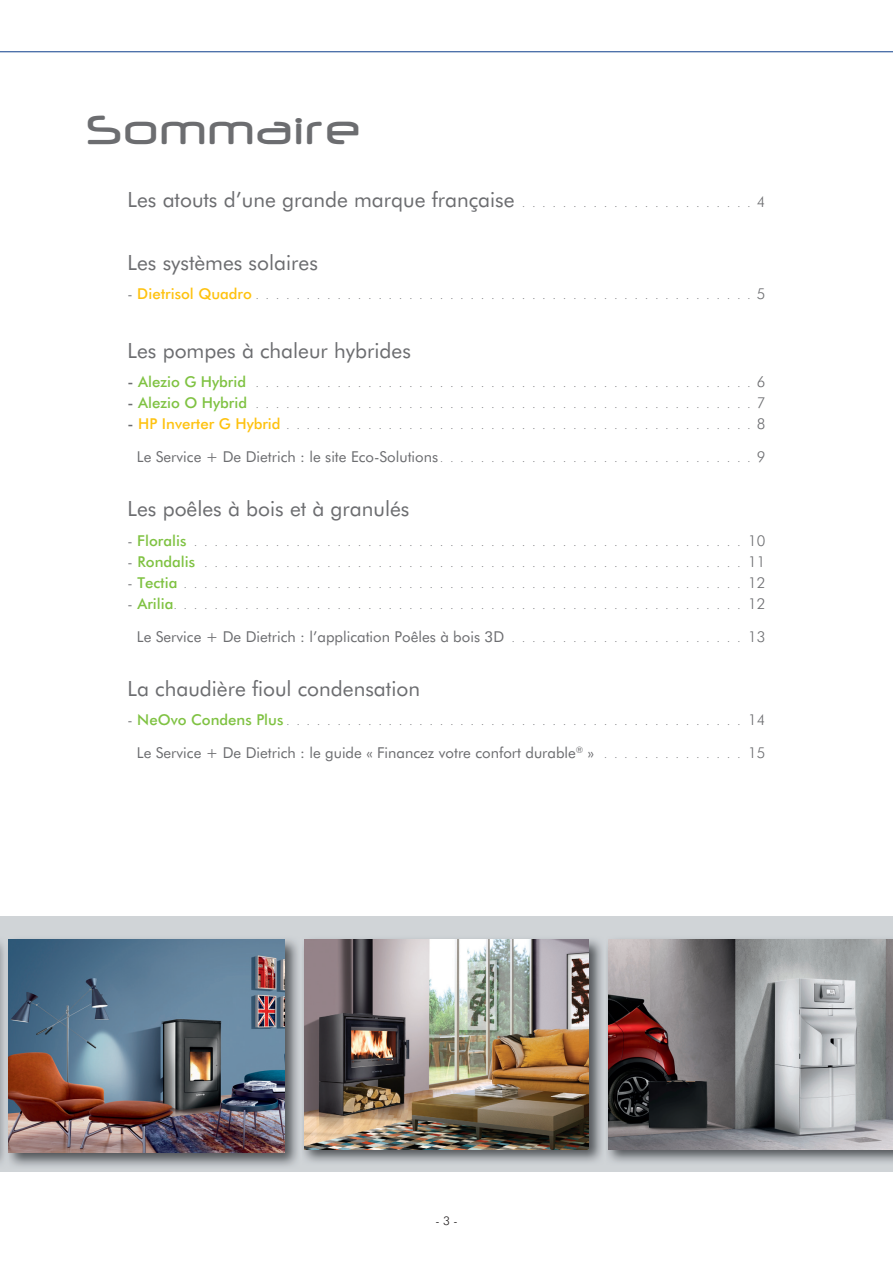
<style>
.page{position:relative;width:893px;height:1263px;background:#fff}
.page>*{position:absolute;margin:0;border:0;box-sizing:border-box;transform-origin:0 0}
.t1{font:500 48px "Neuropol";letter-spacing:.05em;color:#6c6d70}
.t2{font:21px "Futura BT";color:#6c6d70}
.t3{font:15px "Futura BT";color:#6c6d70}
.t4{font:300 12px "Futura BT";color:#231f20}
.t5{font:300 10.5px/21px "Futura BT";color:#6c6d70}
.s1{font-weight:300;font-size:10.5px}
.s2{font-weight:300;font-size:15px}
.s3{font-size:15px}
.s4{font-weight:500;font-size:15px;color:#fec210}
.s5{font-weight:500;font-size:15px}
.s6{font-weight:500;font-size:15px;color:#7fc242}
.s7{font-weight:300}
</style>
<div class="page">
<div style="left:0;top:916px;width:893px;height:255px;background:#d0d4d7"></div>
<img style="left:8px;top:939px;width:290px;height:227px">
<img style="left:9px;top:940px;width:276px;height:212px">
<img style="left:303px;top:939px;width:590px;height:223px">
<img style="left:304px;top:940px;width:285px;height:209px">
<img style="left:604px;top:939px;width:1px;height:223px">
<img style="left:608px;top:940px;width:285px;height:209px">
<hr style="left:0;top:51px;width:893px;height:1px;background:#0d3e8c">
<h1 class="t1" style="left:85px;top:106px;width:275px">sommaire</h1>
<h2 class="t2" style="left:128px;top:187px;width:639px">Les atouts d’une grande marque française <span class="s1">. . . . . . . . . . . . . . . . . . . . . . .</span> <span class="s2">4</span></h2>
<h2 class="t2" style="left:128px;top:250px;width:192px">Les systèmes solaires</h2>
<p class="t5" style="left:128px;top:285px;width:639px"><span class="s3">-</span> <span class="s4">Dietrisol Quadro</span> . . . . . . . . . . . . . . . . . . . . . . . . . . . . . . . . . . . . . . . . . . . . . . . . . <span class="s3">5</span></p>
<h2 class="t2" style="left:128px;top:337px;width:285px">Les pompes à chaleur hybrides</h2>
<p class="t5" style="left:128px;top:373px;width:639px"><span class="s5">-</span> <span class="s6">Alezio G Hybrid</span> . . . . . . . . . . . . . . . . . . . . . . . . . . . . . . . . . . . . . . . . . . . . . . . . . <span class="s3">6</span></p>
<p class="t5" style="left:128px;top:394px;width:639px"><span class="s5">-</span> <span class="s6">Alezio O Hybrid</span> .................................................<span class="s3">7</span></p>
<p class="t5" style="left:128px;top:415px;width:639px"><span class="s5">-</span> <span class="s4">HP Inverter G Hybrid</span> ..............................................<span class="s3">8</span></p>
<h3 class="t3" style="left:137px;top:448px;width:630px">Le Service + De Dietrich : le site Eco-Solutions <span class="s1">. . . . . . . . . . . . . . . . . . . . . . . . . . . . . . .</span> <span class="s7">9</span></h3>
<h2 class="t2" style="left:128px;top:496px;width:283px">Les poêles à bois et à granulés</h2>
<p class="t5" style="left:128px;top:531px;width:639px"><span class="s3">-</span><span class="s6">Floralis</span> ......................................................<span class="s3">10</span></p>
<p class="t5" style="left:128px;top:552px;width:639px"><span class="s3">-</span> <span class="s6">Rondalis</span> . . . . . . . . . . . . . . . . . . . . . . . . . . . . . . . . . . . . . . . . . . . . . . . . . . . . . <span class="s3">11 -</span><span class="s6">Tectia</span> .......................................................<span class="s3">12</span></p>
<p class="t5" style="left:128px;top:594px;width:639px"><span class="s3">-</span> <span class="s6">Arilia</span>. . . . . . . . . . . . . . . . . . . . . . . . . . . . . . . . . . . . . . . . . . . . . . . . . . . . . . . . <span class="s3">12</span></p>
<h3 class="t3" style="left:137px;top:627px;width:630px">Le Service + De Dietrich : l’application Poêles à bois 3D <span class="s1">. . . . . . . . . . . . . . . . . . . . . . .</span> <span class="s7">13</span></h3>
<h2 class="t2" style="left:128px;top:675px;width:294px">La chaudière fioul condensation</h2>
<p class="t5" style="left:128px;top:711px;width:639px"><span class="s3">-</span> <span class="s6">NeOvo Condens Plus</span> . . . . . . . . . . . . . . . . . . . . . . . . . . . . . . . . . . . . . . . . . . . . . <span class="s3">14</span></p>
<h3 class="t3" style="left:137px;top:744px;width:630px">Le Service + De Dietrich : le guide « Financez votre confort durable<sup>®</sup> » <span class="s1">. . . . . . . . . . . . . .</span> <span class="s7">15</span></h3>
<p class="t4" style="left:435px;top:1213px;width:24px">- 3 -</p>
</div>
